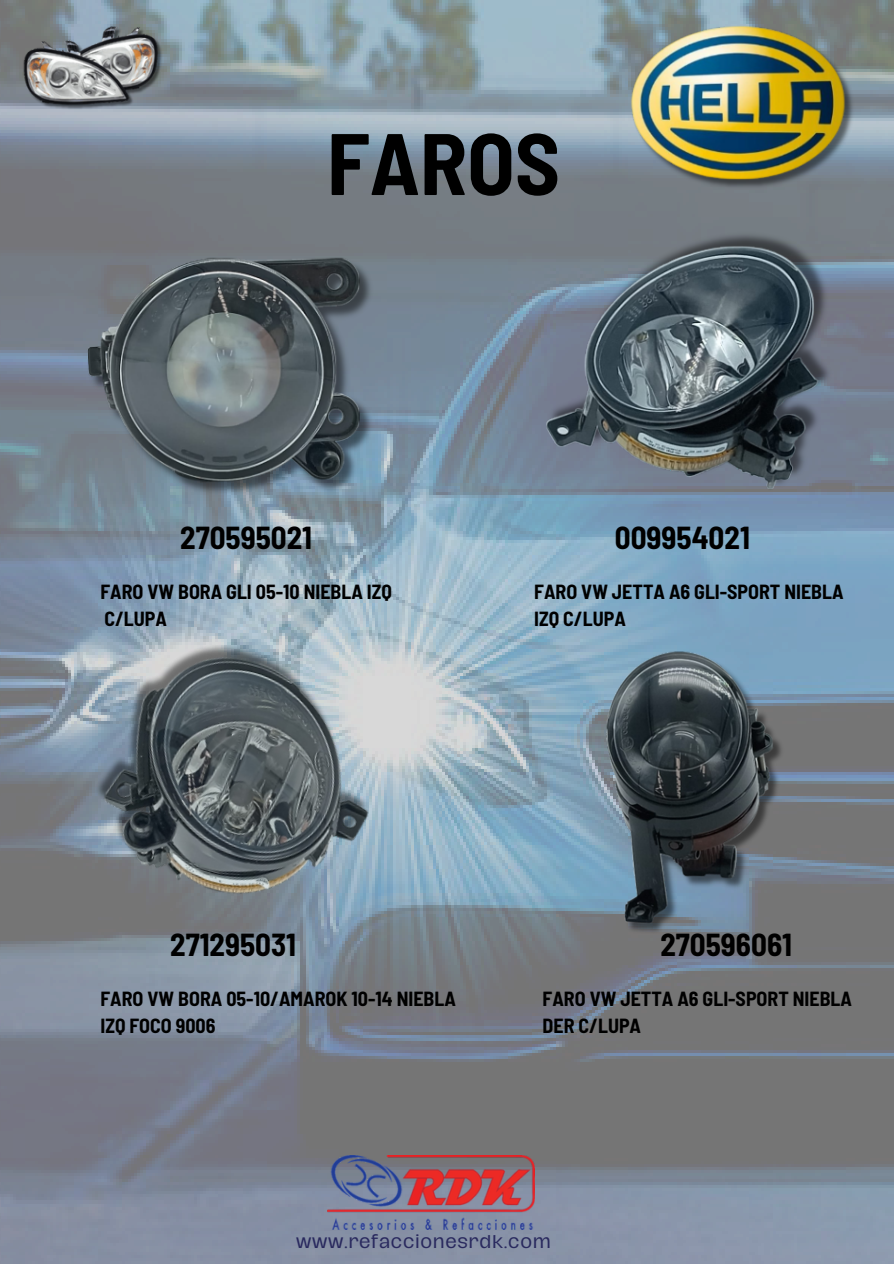
<style>
.page{position:relative;width:894px;height:1264px;background:#fff}
.page>*{position:absolute;margin:0;border:0;box-sizing:border-box;transform-origin:0 0}
.t1{font:700 semi-condensed 87px "Barlow";color:#000}
.t2{font:700 semi-condensed 31.05px "Barlow";color:#000}
.t3{font:700 semi-condensed 19.95px/27px "Barlow";color:#000}
.t4{font:16.95px "Hagrid Text";letter-spacing:.04em;color:#29295e}
</style>
<div class="page">
<img style="left:0;top:0;width:893px;height:1263px">
<img style="left:327px;top:1155px;width:207px;height:74px">
<img style="left:66px;top:210px;width:328px;height:296px">
<img style="left:528px;top:127px;width:357px;height:378px">
<img style="left:0;top:554px;width:446px;height:389px">
<img style="left:542px;top:604px;width:279px;height:334px">
<img style="left:575px;top:0;width:318px;height:246px">
<img style="left:7px;top:0;width:173px;height:149px">
<p class="t1" style="left:327px;top:108px;width:234px">FAROS</p>
<p class="t2" style="left:180px;top:517px;width:133px">270595021</p>
<h3 class="t2" style="left:614px;top:517px;width:136px">009954021</h3>
<h1 class="t3" style="left:100px;top:577px;width:293px">FARO VW BORA GLI 05-10 NIEBLA IZQ<br>C/LUPA</h1>
<p class="t3" style="left:534px;top:577px;width:311px">FARO VW JETTA A6 GLI-SPORT NIEBLA<br>IZQ C/LUPA</p>
<h3 class="t2" style="left:170px;top:925px;width:127px">271295031</h3>
<h2 class="t2" style="left:660px;top:925px;width:133px">270596061</h2>
<h3 class="t3" style="left:542px;top:984px;width:311px">FARO VW JETTA A6 GLI-SPORT NIEBLA<br>DER C/LUPA</h3>
<h2 class="t3" style="left:100px;top:984px;width:357px">FARO VW BORA 05-10/AMAROK 10-14 NIEBLA<br>IZQ FOCO 9006</h2>
<p class="t4" style="left:296px;top:1233px;width:256px">www.refaccionesrdk.com</p>
</div>
